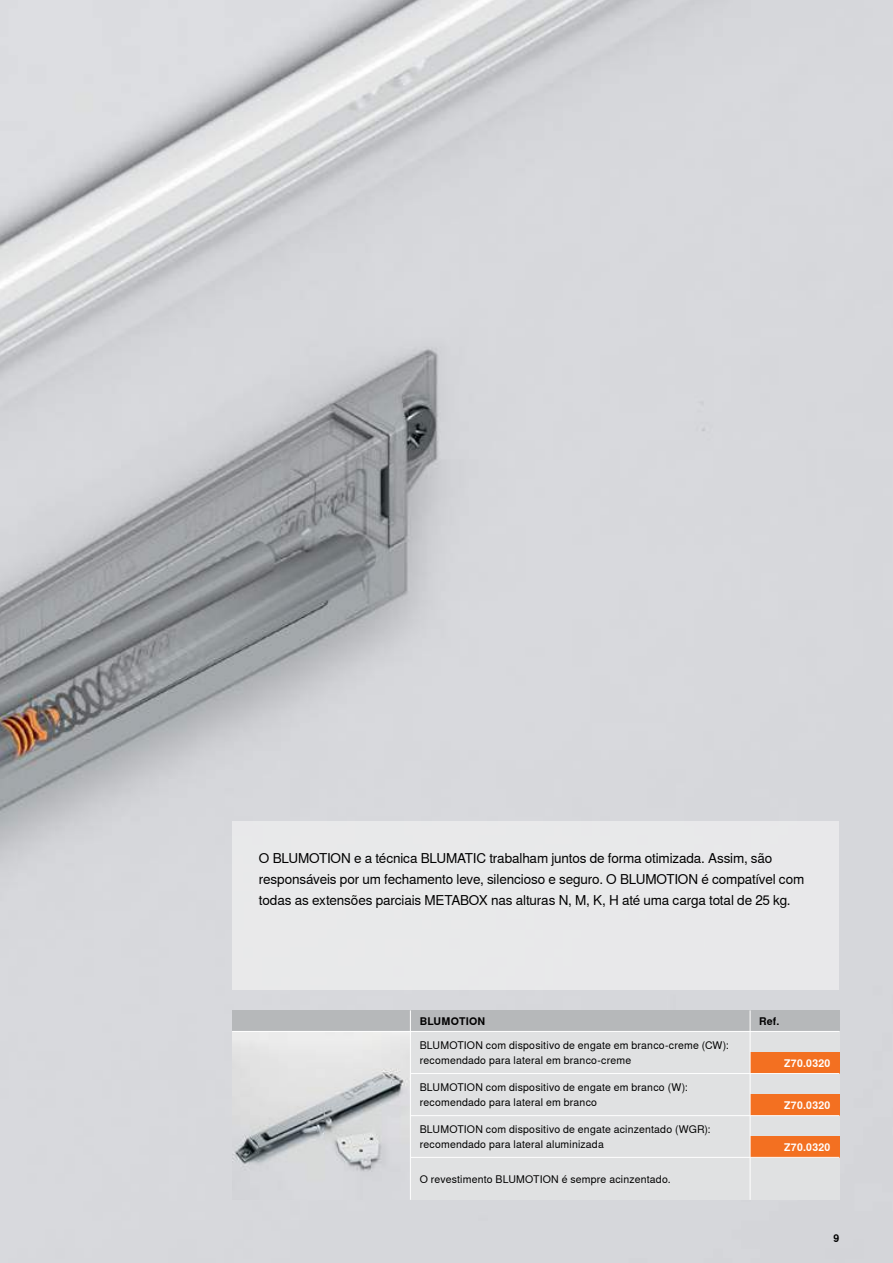
<style>
.page{position:relative;width:893px;height:1263px;background:#fff}
.page>*{position:absolute;margin:0;border:0;box-sizing:border-box;transform-origin:0 0}
.t1{font:13.5px/21px "Nimbus Sans Global";letter-spacing:-.01em;color:#000}
.t2{font:10.5px/15px "Nimbus Sans Global";letter-spacing:.02em;color:#000}
.t3{font:700 10.5px "Nimbus Sans Global";letter-spacing:.03em;color:#fff}
.t4{font:700 10.5px "Nimbus Sans Global";letter-spacing:.02em;color:#000}
</style>
<div class="page">
<img style="left:0;top:0;width:893px;height:1263px">
<div style="left:232px;top:1010px;width:607px;height:21px;background:#b6b8ba"></div>
<div style="left:232px;top:1031px;width:607px;height:169px;background:#e0e1e2"></div>
<img style="left:232px;top:1032px;width:178px;height:168px">
<div style="left:750px;top:1052px;width:89px;height:21px;background:#f37021"></div>
<div style="left:750px;top:1094px;width:89px;height:22px;background:#f37021"></div>
<div style="left:750px;top:1137px;width:89px;height:21px;background:#f37021"></div>
<div style="left:232px;top:821px;width:607px;height:168px;background:#ebebec"></div>
<hr style="left:232px;top:1031px;width:607px;height:1px;background:#fff">
<hr style="left:411px;top:1073px;width:428px;height:1px;background:#fff">
<hr style="left:411px;top:1115px;width:428px;height:1px;background:#fff">
<hr style="left:411px;top:1157px;width:428px;height:1px;background:#fff">
<hr style="left:410px;top:1010px;width:1px;height:190px;background:#fff">
<hr style="left:750px;top:1010px;width:1px;height:190px;background:#fff">
<p class="t1" style="left:259px;top:848px;width:547px">O BLUMOTION e a técnica BLUMATIC trabalham juntos de forma otimizada. Assim, são responsáveis por um fechamento leve, silencioso e seguro. O BLUMOTION é compatível com todas as extensões parciais METABOX nas alturas N, M, K, H até uma carga total de 25 kg.</p>
<p class="t4" style="left:420px;top:1015px;width:67px">BLUMOTION</p>
<p class="t2" style="left:420px;top:1038px;width:311px">BLUMOTION com dispositivo de engate em branco-creme (CW): recomendado para lateral em branco-creme</p>
<p class="t2" style="left:420px;top:1080px;width:269px">BLUMOTION com dispositivo de engate em branco (W): recomendado para lateral em branco</p>
<p class="t2" style="left:420px;top:1122px;width:292px">BLUMOTION com dispositivo de engate acinzentado (WGR): recomendado para lateral aluminizada</p>
<p class="t2" style="left:420px;top:1171px;width:253px">O revestimento BLUMOTION é sempre acinzentado.</p>
<p class="t4" style="left:759px;top:1015px;width:22px">Ref.</p>
<p class="t3" style="left:784px;top:1057px;width:48px">Z70.0320</p>
<p class="t3" style="left:784px;top:1099px;width:48px">Z70.0320</p>
<p class="t3" style="left:784px;top:1141px;width:48px">Z70.0320</p>
<p class="t4" style="left:833px;top:1232px;width:7px">9</p>
</div>
